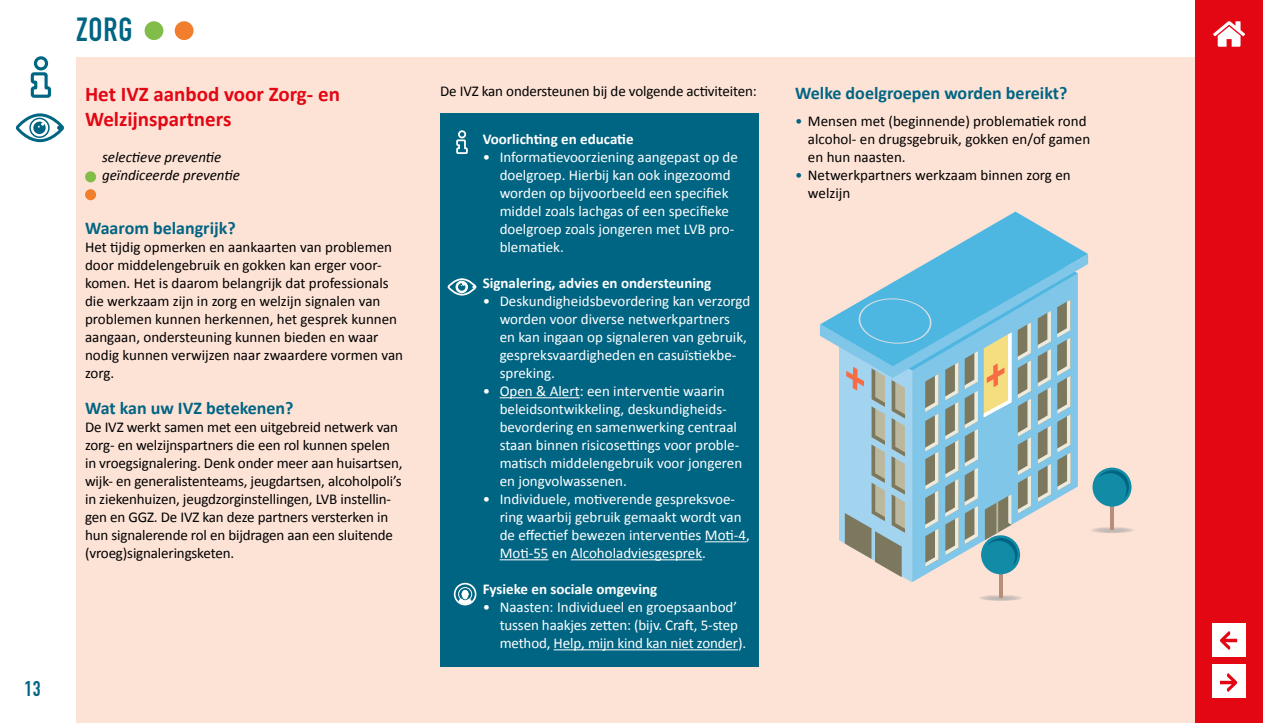
<style>
.page{position:relative;width:1263px;height:723px;background:#fff}
.page>*{position:absolute;margin:0;border:0;box-sizing:border-box;transform-origin:0 0}
.t1{font:700 33px "DIN Condensed";color:#006583}
.t2{font:700 21px/25.2px "Calibri";color:#e30613}
.t3{font:700 21px "DIN Condensed";color:#006583}
.t4{font:700 18px "Calibri";color:#006583}
.t5{font:15px/18px "Calibri";letter-spacing:-.01em;color:#000}
.t6{font:15px/18px "Calibri";color:#fff}
.t7{font:700 15px "Calibri";color:#fff}
.t8{font:italic 15px/18px "Calibri";color:#000}
.s1{color:#006583}
</style>
<div class="page">
<div style="left:77px;top:57px;width:1123px;height:666px;background:#fde2d6"></div>
<svg style="left:15px;top:113px;width:49px;height:30px"></svg>
<div style="left:145px;top:21px;width:18px;height:19px;background:#82bd4a;border-radius:50%"></div>
<div style="left:440px;top:113px;width:319px;height:553px;background:#006583"></div>
<svg style="left:447px;top:278px;width:30px;height:18px"></svg>
<div style="left:1195px;top:0;width:68px;height:723px;background:#e30613"></div>
<hr style="left:500px;top:397px;width:80px;height:1px;background:#fff">
<hr style="left:705px;top:541px;width:41px;height:1px;background:#fff">
<hr style="left:500px;top:559px;width:48px;height:1px;background:#fff">
<hr style="left:571px;top:559px;width:131px;height:1px;background:#fff">
<hr style="left:554px;top:649px;width:184px;height:1px;background:#fff">
<div style="left:85px;top:171px;width:11px;height:11px;background:#82bd4a;border-radius:50%"></div>
<svg style="left:982px;top:212px;width:67px;height:19px"></svg>
<svg style="left:978px;top:594px;width:45px;height:7px"></svg>
<hr style="left:999px;top:560px;width:3px;height:38px;background:#b98d7c">
<svg style="left:820px;top:231px;width:268px;height:351px"></svg>
<svg style="left:1089px;top:527px;width:45px;height:6px"></svg>
<hr style="left:1110px;top:492px;width:4px;height:38px;background:#b98d7c">
<div style="left:1092px;top:468px;width:39px;height:39px;background:#118ba6;border-radius:50%"></div>
<svg style="left:1099px;top:470px;width:30px;height:29px"></svg>
<svg style="left:30px;top:56px;width:21px;height:42px"></svg>
<svg style="left:456px;top:130px;width:12px;height:24px"></svg>
<div style="left:85px;top:189px;width:11px;height:11px;background:#f07e2d;border-radius:50%"></div>
<div style="left:175px;top:21px;width:19px;height:19px;background:#f07e2d;border-radius:50%"></div>
<svg style="left:459px;top:590px;width:12px;height:12px"></svg>
<div style="left:454px;top:583px;width:22px;height:22px;border:2px solid #fff;border-radius:50%"></div>
<div style="left:458px;top:587px;width:14px;height:14px;border:1px solid #fff;border-radius:50%"></div>
<div style="left:1212px;top:623px;width:33px;height:33px;background:#fff"></div>
<svg style="left:1220px;top:631px;width:17px;height:19px"></svg>
<div style="left:1212px;top:665px;width:33px;height:33px;background:#fff"></div>
<svg style="left:1220px;top:673px;width:17px;height:19px"></svg>
<svg style="left:1213px;top:21px;width:32px;height:26px"></svg>
<h1 class="t1" style="left:77px;top:18px;width:58px">ZORG</h1>
<h2 class="t2" style="left:85px;top:82px;width:256px">Het IVZ aanbod voor Zorg- en<br>Welzijnspartners</h2>
<p class="t8" style="left:102px;top:147px;width:139px">selectieve preventie geïndiceerde preventie</p>
<p class="t4" style="left:85px;top:221px;width:152px">Waarom belangrijk?</p>
<p class="t5" style="left:85px;top:238px;width:319px">Het tijdig opmerken en aankaarten van problemen door middelengebruik en gokken kan erger voor&shy;komen. Het is daarom belangrijk dat professionals die werkzaam zijn in zorg en welzijn signalen van problemen kunnen herkennen, het gesprek kunnen aangaan, ondersteuning kunnen bieden en waar nodig kunnen verwijzen naar zwaardere vormen van zorg.</p>
<p class="t4" style="left:85px;top:401px;width:210px">Wat kan uw IVZ betekenen?</p>
<p class="t5" style="left:85px;top:418px;width:319px">De IVZ werkt samen met een uitgebreid netwerk van zorg- en welzijnspartners die een rol kunnen spelen in vroegsignalering. Denk onder meer aan huisartsen, wijk- en generalistenteams, jeugdartsen, alcoholpoli’s in ziekenhuizen, jeugdzorginstellingen, LVB instellin&shy;gen en GGZ. De IVZ kan deze partners versterken in hun signalerende rol en bijdragen aan een sluitende (vroeg)signaleringsketen.</p>
<h2 class="t3" style="left:24px;top:681px;width:18px">13</h2>
<p class="t5" style="left:440px;top:82px;width:318px">De IVZ kan ondersteunen bij de volgende activiteiten:</p>
<p class="t7" style="left:483px;top:129px;width:152px">Voorlichting en educatie</p>
<p class="t6" style="left:500px;top:148px;width:240px;text-indent:-17px">• Informatievoorziening aangepast op de doelgroep. Hierbij kan ook ingezoomd worden op bijvoorbeeld een specifiek middel zoals lachgas of een specifieke doelgroep zoals jongeren met LVB pro&shy;blematiek.</p>
<p class="t7" style="left:483px;top:277px;width:230px">Signalering, advies en ondersteuning</p>
<p class="t6" style="left:500px;top:293px;width:252px;text-indent:-17px">• Deskundigheidsbevordering kan verzorgd worden voor diverse netwerkpartners<br>en kan ingaan op signaleren van gebruik, gespreksvaardigheden en casuïstiekbe&shy;spreking.</p>
<p class="t6" style="left:500px;top:383px;width:244px;text-indent:-17px">• Open &amp; Alert: een interventie waarin beleidsontwikkeling, deskundigheids&shy;bevordering en samenwerking centraal staan binnen risicosettings voor proble&shy;matisch middelengebruik voor jongeren en jongvolwassenen.</p>
<p class="t6" style="left:500px;top:490px;width:252px;text-indent:-17px">• Individuele, motiverende gespreksvoe&shy;ring waarbij gebruik gemaakt wordt van de effectief bewezen interventies Moti-4, Moti-55 en Alcoholadviesgesprek.</p>
<p class="t7" style="left:483px;top:583px;width:176px">Fysieke en sociale omgeving</p>
<p class="t6" style="left:500px;top:598px;width:248px;text-indent:-17px">• Naasten: Individueel en groepsaanbod’ tussen haakjes zetten: (bijv. Craft, 5-step method, Help, mijn kind kan niet zonder).</p>
<p class="t4" style="left:795px;top:85px;width:274px">Welke doelgroepen worden bereikt?</p>
<p class="t5" style="left:808px;top:112px;width:284px;text-indent:-13px"><span class="s1">•</span> Mensen met (beginnende) problematiek rond alcohol- en drugsgebruik, gokken en/of gamen en hun naasten.</p>
<p class="t5" style="left:808px;top:166px;width:264px;text-indent:-13px"><span class="s1">•</span> Netwerkpartners werkzaam binnen zorg en welzijn</p>
</div>
